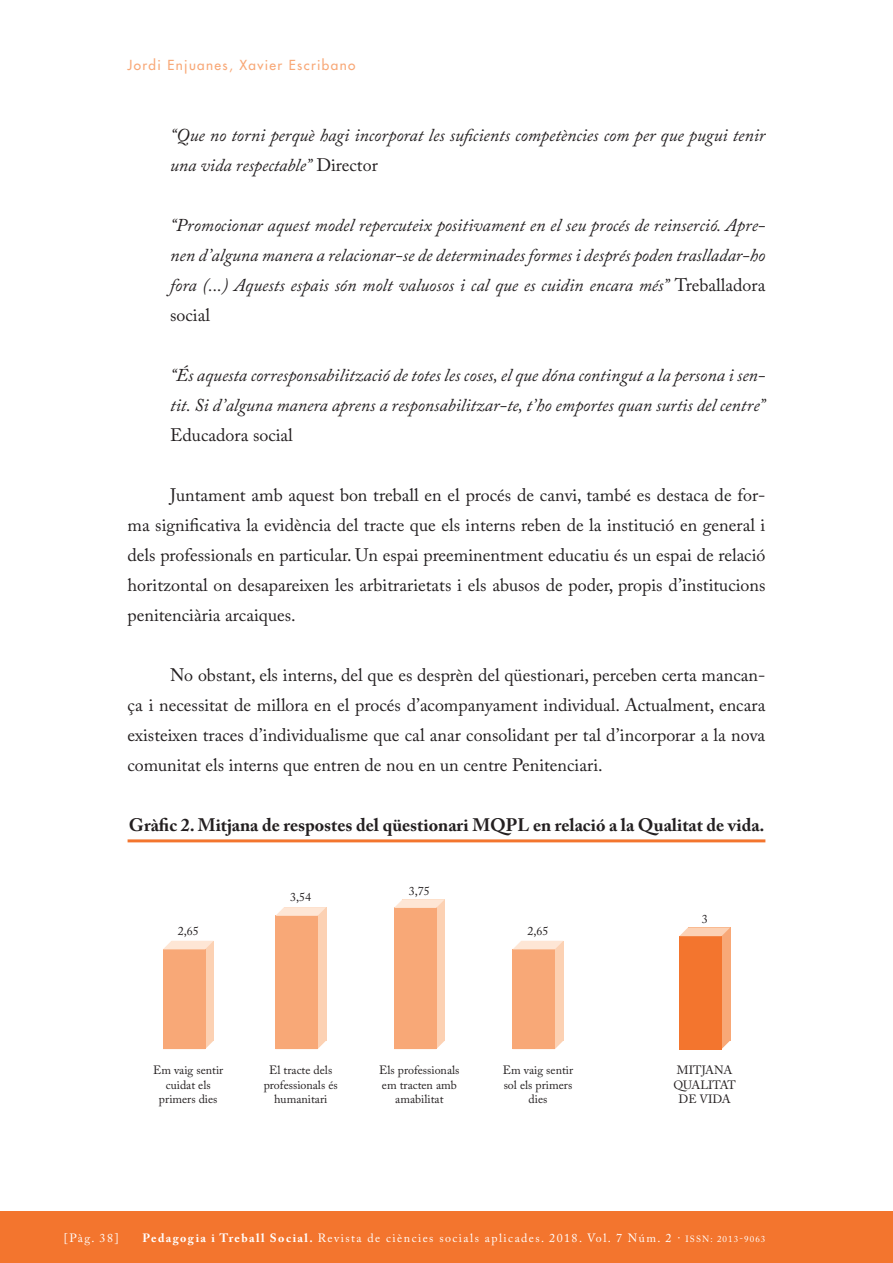
<style>
.page{position:relative;width:893px;height:1263px;background:#fff}
.page>*{position:absolute;margin:0;border:0;box-sizing:border-box;transform-origin:0 0}
.TEXT_COMU{font:18px/30px "Adobe Caslon Pro";color:#231f20;text-align:justify}
.TEXT_COMU-2{font:italic 18px/30px "Adobe Caslon Pro";color:#231f20;text-align:justify}
.TITOLS_TAULES{font:700 18px "Adobe Caslon Pro";color:#231f20}
.CAPÇALERA_ESQUERRA{font:13.5px "Futura";letter-spacing:.1em;color:#f8a877}
.t1{font:12px/14.4px "Adobe Caslon Pro";color:#231f20;text-align:center}
.t2{font:12px "Adobe Caslon Pro";letter-spacing:.12em;color:#fff}
.s1{font-style:normal}
.s2{font-weight:700}
.s3{font-size:9px}
</style>
<div class="page">
<div style="left:0;top:1212px;width:893px;height:51px;background:#f3752e"></div>
<hr style="left:128px;top:839px;width:637px;height:3px;background:#f3752e">
<svg style="left:722px;top:1041px;width:8px;height:8px"></svg>
<div style="left:688px;top:927px;width:42px;height:114px;background:#f8a877"></div>
<div style="left:679px;top:936px;width:43px;height:113px;background:#f3752e"></div>
<svg style="left:680px;top:927px;width:50px;height:9px"></svg>
<svg style="left:555px;top:1041px;width:8px;height:8px"></svg>
<div style="left:521px;top:941px;width:42px;height:100px;background:#fcd1b3"></div>
<div style="left:513px;top:949px;width:42px;height:100px;background:#f8a877"></div>
<svg style="left:513px;top:941px;width:50px;height:8px"></svg>
<svg style="left:436px;top:1041px;width:8px;height:8px"></svg>
<div style="left:403px;top:899px;width:42px;height:142px;background:#fcd1b3"></div>
<div style="left:394px;top:908px;width:42px;height:141px;background:#f8a877"></div>
<svg style="left:394px;top:899px;width:51px;height:9px"></svg>
<svg style="left:318px;top:1041px;width:8px;height:8px"></svg>
<div style="left:284px;top:907px;width:42px;height:134px;background:#fcd1b3"></div>
<div style="left:275px;top:916px;width:43px;height:133px;background:#f8a877"></div>
<svg style="left:275px;top:907px;width:51px;height:9px"></svg>
<svg style="left:205px;top:1041px;width:8px;height:8px"></svg>
<div style="left:171px;top:941px;width:43px;height:100px;background:#fcd1b3"></div>
<div style="left:163px;top:949px;width:42px;height:100px;background:#f8a877"></div>
<svg style="left:163px;top:941px;width:50px;height:8px"></svg>
<p class="CAPÇALERA_ESQUERRA" style="left:128px;top:57px;width:229px">Jordi Enjuanes, Xavier Escribano</p>
<p class="TEXT_COMU-2" style="left:170px;top:120px;width:597px">“Que no torni perquè hagi incorporat les suficients competències com per que pugui tenir una vida respectable” <span class="s1">Director</span></p>
<p class="TEXT_COMU-2" style="left:170px;top:210px;width:597px">“Promocionar aquest model repercuteix positivament en el seu procés de reinserció. Apre&shy;nen d’alguna manera a relacionar-se de determinades formes i després poden traslladar-ho fora (...) Aquests espais són molt valuosos i cal que es cuidin encara més” <span class="s1">Treballadora social</span></p>
<p class="TEXT_COMU-2" style="left:170px;top:360px;width:597px">“És aquesta corresponsabilització de totes les coses, el que dóna contingut a la persona i sen&shy;tit. Si d’alguna manera aprens a responsabilitzar-te, t’ho emportes quan surtis del centre” <span class="s1">Educadora social</span></p>
<p class="TEXT_COMU" style="left:128px;top:480px;width:639px;text-indent:43px">Juntament amb aquest bon treball en el procés de canvi, també es destaca de for&shy;ma significativa la evidència del tracte que els interns reben de la institució en general i dels professionals en particular. Un espai preeminentment educatiu és un espai de relació horitzontal on desapareixen les arbitrarietats i els abusos de poder, propis d’institucions penitenciària arcaiques.</p>
<p class="TEXT_COMU" style="left:128px;top:660px;width:639px;text-indent:43px">No obstant, els interns, del que es desprèn del qüestionari, perceben certa mancan&shy;ça i necessitat de millora en el procés d’acompanyament individual. Actualment, encara existeixen traces d’individualisme que cal anar consolidant per tal d’incorporar a la nova comunitat els interns que entren de nou en un centre Penitenciari.</p>
<p class="TITOLS_TAULES" style="left:129px;top:814px;width:637px">Gràfic 2. Mitjana de respostes del qüestionari MQPL en relació a la Qualitat de vida.</p>
<p class="t1" style="left:178px;top:924px;width:23px">2,65</p>
<p class="t1" style="left:290px;top:889px;width:23px">3,54</p>
<p class="t1" style="left:409px;top:883px;width:23px">3,75</p>
<p class="t1" style="left:527px;top:924px;width:23px">2,65</p>
<p class="t1" style="left:153px;top:1063px;width:72px">Em vaig sentir cuidat els primers dies</p>
<p class="t1" style="left:264px;top:1063px;width:75px">El tracte dels professionals és humanitari</p>
<p class="t1" style="left:379px;top:1063px;width:82px">Els professionals em tracten amb amabilitat</p>
<p class="t1" style="left:503px;top:1063px;width:72px">Em vaig sentir sol els primers dies</p>
<p class="t1" style="left:702px;top:911px;width:7px">3</p>
<p class="t1" style="left:673px;top:1063px;width:64px">MITJANA<br>QUALITAT<br>DE VIDA</p>
<p class="t2" style="left:64px;top:1231px;width:56px">[Pàg. 38]</p>
<p class="t2" style="left:143px;top:1231px;width:624px"><span class="s2">Pedagogia i Treball Social.</span> Revista de ciències socials aplicades. 2018. Vol. 7 Núm. 2 · <span class="s3">ISSN: 2013-9063</span></p>
</div>
